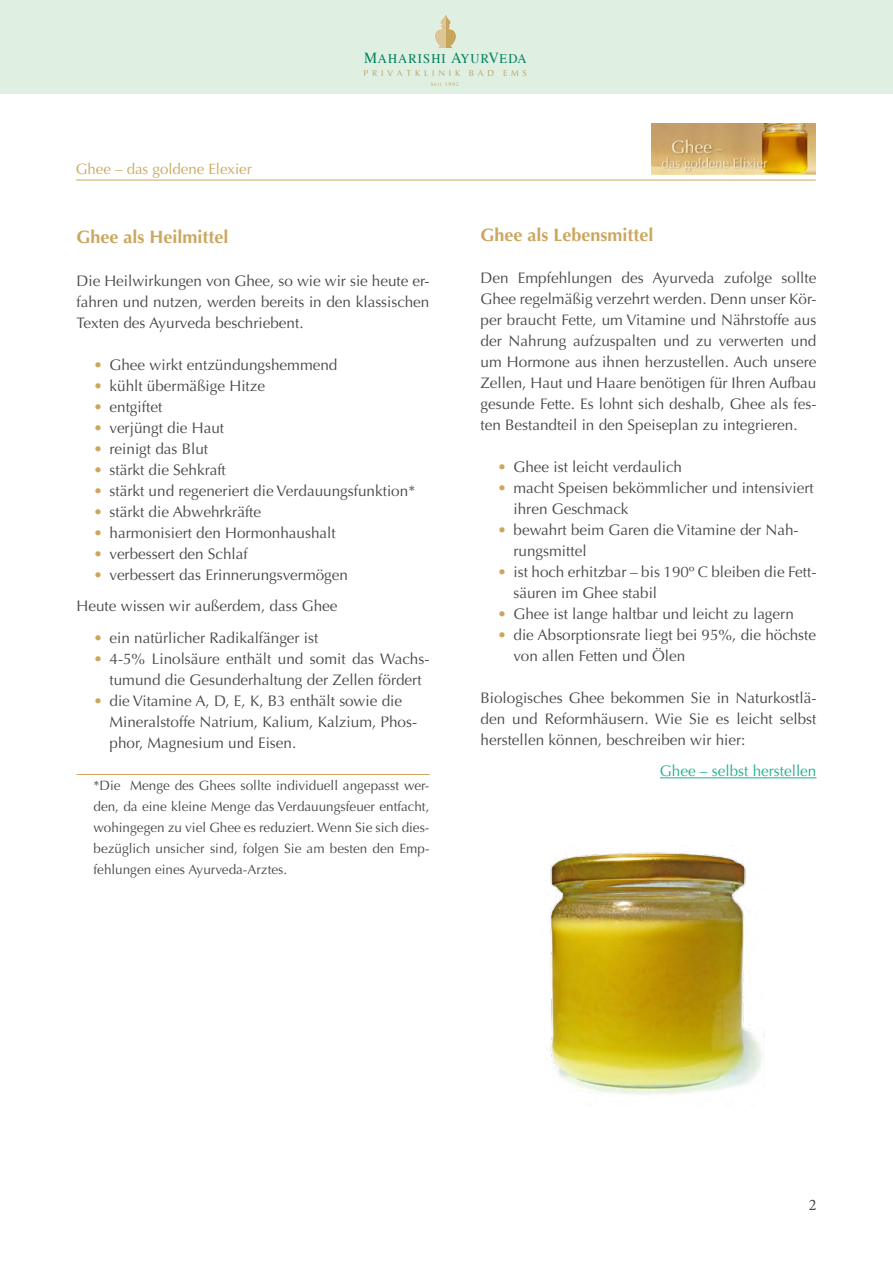
<style>
.page{position:relative;width:893px;height:1263px;background:#fff}
.page>*{position:absolute;margin:0;border:0;box-sizing:border-box;transform-origin:0 0}
.t1{font:700 18px "Optima";color:#cba75e}
.t2{font:16.2px "Minion Pro";color:#474847}
.t3{font:15.3px/21px "Optima";color:#474847}
.t4{font:15.3px "Optima";color:#20b08e}
.t5{font:15px "Optima";color:#cba75e}
.t6{font:13.5px/21px "Optima";color:#474847;text-align:justify}
.t7{font:13.2px "Times";letter-spacing:.085em;color:#00805e;scale:.96 1}
.t8{font:8.55px "Optima";letter-spacing:.45em;color:#c09d5e}
.t9{font:5.4px "Optima";letter-spacing:.15em;color:#c09d5e}
.s1{font-size:15.3px}
.s2{color:#cba75e}
</style>
<div class="page">
<div style="left:0;top:0;width:893px;height:94px;background:#dff0e2"></div>
<img style="left:446px;top:15px;width:10px;height:33px">
<img style="left:436px;top:15px;width:10px;height:33px">
<hr style="left:76px;top:180px;width:740px;height:1px;background:#cba75e">
<img style="left:651px;top:123px;width:165px;height:51px">
<hr style="left:660px;top:777px;width:156px;height:1px;background:#20b08e">
<img style="left:549px;top:852px;width:215px;height:243px">
<hr style="left:77px;top:774px;width:352px;height:1px;background:#cba75e">
<p class="t5" style="left:76px;top:161px;width:177px">Ghee – das goldene Elexier</p>
<p class="t7" style="left:364px;top:46px;width:171px"><span class="s1">M</span>AHARISHI <span class="s1">A</span>YUR<span class="s1">V</span>EDA</p>
<p class="t8" style="left:364px;top:68px;width:165px">PRIVATKLINIK BAD EMS</p>
<p class="t9" style="left:431px;top:81px;width:30px">Seit 1992</p>
<p class="t1" style="left:77px;top:227px;width:154px">Ghee als Heilmittel</p>
<p class="t3" style="left:77px;top:270px;width:354px;text-align:justify">Die Heilwirkungen von Ghee, so wie wir sie heute er&shy;fahren und nutzen, werden bereits in den klassischen Texten des Ayurveda beschriebent.</p>
<p class="t3" style="left:94px;top:354px;width:245px"><span class="s2">•</span> Ghee wirkt entzündungshemmend</p>
<p class="t3" style="left:94px;top:375px;width:173px"><span class="s2">•</span> kühlt übermäßige Hitze</p>
<p class="t3" style="left:94px;top:396px;width:70px"><span class="s2">•</span> entgiftet</p>
<p class="t3" style="left:94px;top:417px;width:132px"><span class="s2">•</span> verjüngt die Haut</p>
<p class="t3" style="left:94px;top:438px;width:116px"><span class="s2">•</span> reinigt das Blut</p>
<p class="t3" style="left:94px;top:459px;width:134px"><span class="s2">•</span> stärkt die Sehkraft</p>
<p class="t3" style="left:94px;top:480px;width:323px"><span class="s2">•</span> stärkt und regeneriert die Verdauungsfunktion*</p>
<p class="t3" style="left:94px;top:501px;width:169px"><span class="s2">•</span> stärkt die Abwehrkräfte</p>
<p class="t3" style="left:94px;top:522px;width:244px"><span class="s2">•</span> harmonisiert den Hormonhaushalt</p>
<p class="t3" style="left:94px;top:543px;width:156px"><span class="s2">•</span> verbessert den Schlaf</p>
<p class="t3" style="left:77px;top:559px;width:273px;line-height:31.5px;text-indent:17px"><span class="s2">•</span> verbessert das Erinnerungsvermögen<br>Heute wissen wir außerdem, dass Ghee</p>
<p class="t3" style="left:94px;top:627px;width:226px"><span class="s2">•</span> ein natürlicher Radikalfänger ist</p>
<p class="t3" style="left:110px;top:648px;width:320px;text-indent:-16px"><span class="s2">•</span> 4-5% Linolsäure enthält und somit das Wachs&shy;tumund die Gesunderhaltung der Zellen fördert</p>
<p class="t3" style="left:110px;top:690px;width:308px;text-indent:-16px"><span class="s2">•</span> die Vitamine A, D, E, K, B3 enthält sowie die<br>Mineralstoffe Natrium, Kalium, Kalzium, Phos&shy;phor, Magnesium und Eisen.</p>
<p class="t6" style="left:94px;top:775px;width:337px">*Die Menge des Ghees sollte individuell angepasst wer&shy;den, da eine kleine Menge das Verdauungsfeuer entfacht, wohingegen zu viel Ghee es reduziert. Wenn Sie sich dies&shy;bezüglich unsicher sind, folgen Sie am besten den Emp&shy;fehlungen eines Ayurveda-Arztes.</p>
<p class="t1" style="left:480px;top:224px;width:175px">Ghee als Lebensmittel</p>
<p class="t3" style="left:480px;top:267px;width:337px;text-align:justify">Den Empfehlungen des Ayurveda zufolge sollte Ghee regelmäßig verzehrt werden. Denn unser Kör&shy;per braucht Fette, um Vitamine und Nährstoffe aus der Nahrung aufzuspalten und zu verwerten und um Hormone aus ihnen herzustellen. Auch unsere Zellen, Haut und Haare benötigen für Ihren Aufbau gesunde Fette. Es lohnt sich deshalb, Ghee als fes&shy;ten Bestandteil in den Speiseplan zu integrieren.</p>
<p class="t3" style="left:497px;top:456px;width:186px"><span class="s2">•</span> Ghee ist leicht verdaulich</p>
<p class="t3" style="left:513px;top:477px;width:302px;text-indent:-16px"><span class="s2">•</span> macht Speisen bekömmlicher und intensiviert ihren Geschmack</p>
<p class="t3" style="left:513px;top:519px;width:285px;text-indent:-16px"><span class="s2">•</span> bewahrt beim Garen die Vitamine der Nah&shy;rungsmittel</p>
<p class="t3" style="left:513px;top:561px;width:303px;text-indent:-16px"><span class="s2">•</span> ist hoch erhitzbar – bis 190º C bleiben die Fett&shy;säuren im Ghee stabil</p>
<p class="t3" style="left:497px;top:603px;width:298px"><span class="s2">•</span> Ghee ist lange haltbar und leicht zu lagern</p>
<p class="t3" style="left:513px;top:624px;width:304px;text-indent:-16px"><span class="s2">•</span> die Absorptionsrate liegt bei 95%, die höchste von allen Fetten und Ölen</p>
<p class="t3" style="left:480px;top:687px;width:337px;text-align:justify">Biologisches Ghee bekommen Sie in Naturkostlä&shy;den und Reformhäusern. Wie Sie es leicht selbst herstellen können, beschreiben wir hier:</p>
<p class="t4" style="left:660px;top:762px;width:158px">Ghee – selbst herstellen</p>
<p class="t2" style="left:809px;top:1193px;width:9px">2</p>
</div>
